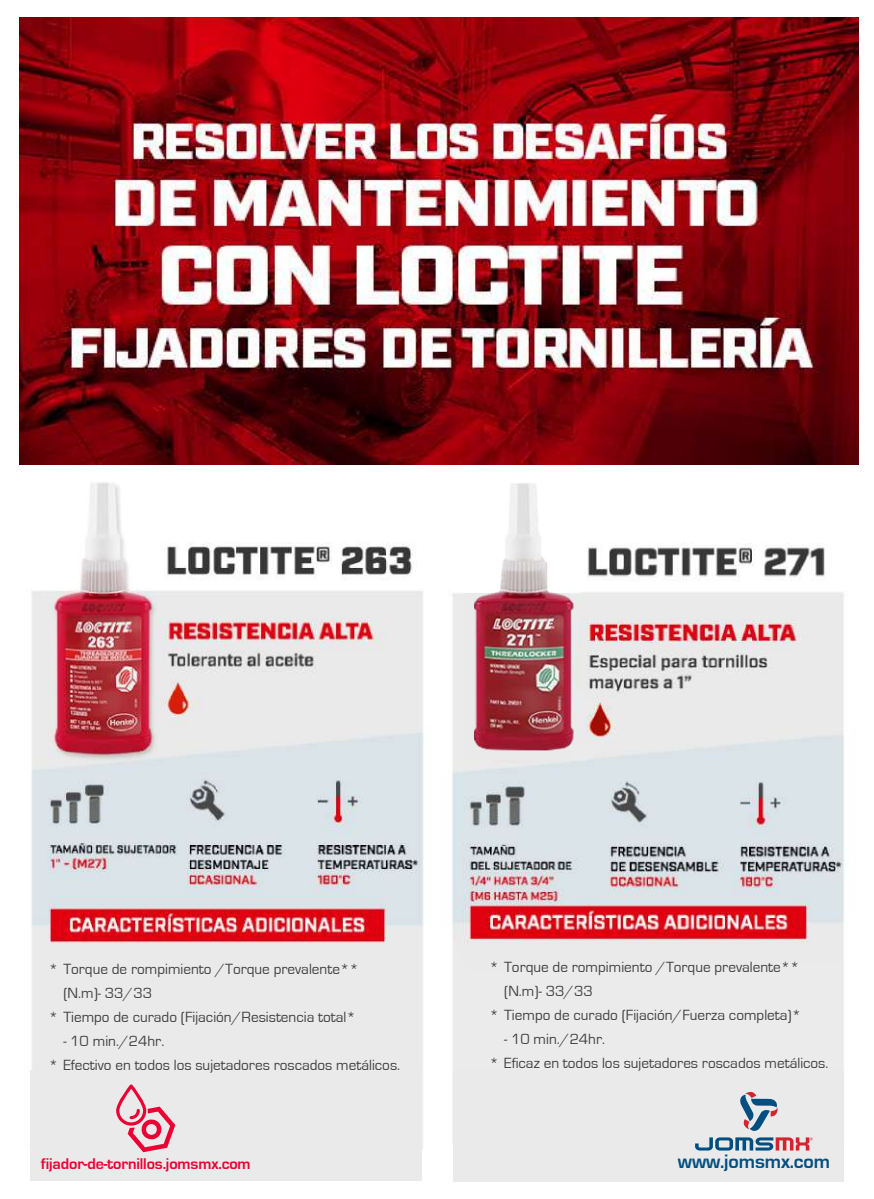
<style>
.page{position:relative;width:874px;height:1199px;background:#fff}
.page>*{position:absolute;margin:0;border:0;box-sizing:border-box;transform-origin:0 0}
.t1{font:700 20px "Eurostile";letter-spacing:-.005em;color:#004f80}
.t2{font:700 16px "Eurostile";letter-spacing:-.005em;color:#ec0033}
.t3{font:15.2px/24px "Eurostile";color:#414142}
</style>
<div class="page">
<img style="left:453px;top:543px;width:393px;height:426px">
<img style="left:31px;top:482px;width:393px;height:665px">
<div style="left:30px;top:1070px;width:392px;height:110px;background:#eaeaea"></div>
<svg style="left:116px;top:1084px;width:59px;height:67px"></svg>
<img style="left:19px;top:17px;width:838px;height:447px">
<div style="left:453px;top:1070px;width:390px;height:111px;background:#eaeaea"></div>
<svg style="left:695px;top:1137px;width:117px;height:13px"></svg>
<svg style="left:740px;top:1091px;width:38px;height:39px"></svg>
<img style="left:364px;top:482px;width:319px;height:285px">
<p class="t3" style="left:49px;top:957px;width:311px">* Torque de rompimiento /Torque prevalente**</p>
<p class="t3" style="left:63px;top:981px;width:90px">(N.m)- 33/33</p>
<p class="t3" style="left:49px;top:1005px;width:308px">* Tiempo de curado (Fijación/Resistencia total*</p>
<p class="t3" style="left:49px;top:1029px;width:353px;text-indent:15px">- 10 min./24hr.<br>* Efectivo en todos los sujetadores roscados metálicos.</p>
<p class="t3" style="left:489px;top:955px;width:311px">* Torque de rompimiento /Torque prevalente**</p>
<p class="t3" style="left:504px;top:979px;width:90px">(N.m)- 33/33</p>
<p class="t3" style="left:489px;top:1003px;width:313px">* Tiempo de curado (Fijación/Fuerza completa)*</p>
<p class="t3" style="left:489px;top:1027px;width:340px;text-indent:15px">- 10 min./24hr.<br>* Eficaz en todos los sujetadores roscados metálicos.</p>
<p class="t2" style="left:41px;top:1154px;width:211px">fijador-de-tornillos.jomsmx.com</p>
<h1 class="t1" style="left:677px;top:1149px;width:154px">www.jomsmx.com</h1>
</div>
